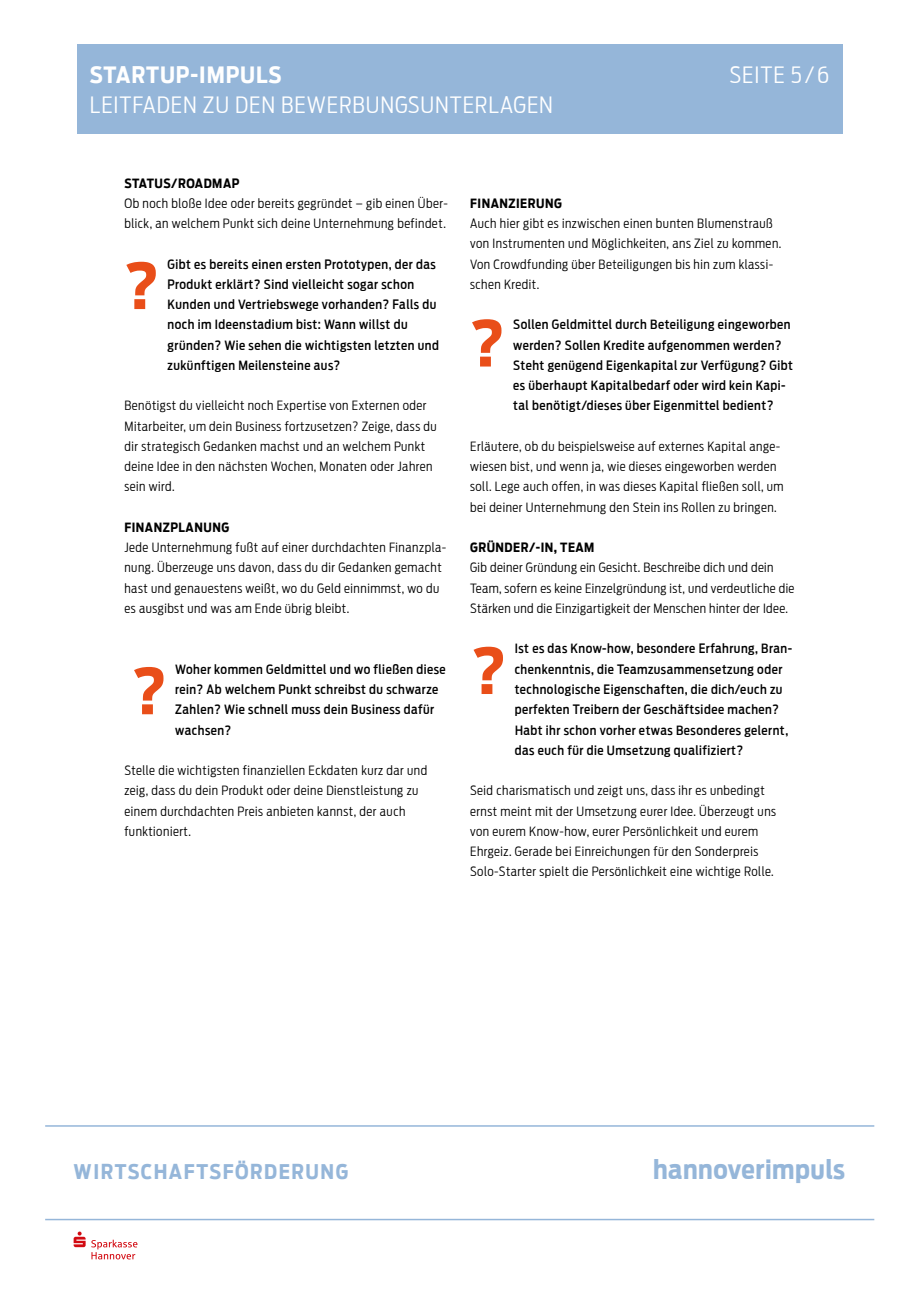
<style>
.page{position:relative;width:919px;height:1289px;background:#fff}
.page>*{position:absolute;margin:0;border:0;box-sizing:border-box;transform-origin:0 0}
.t1{font:700 63px "Antenna Cond";color:#e94e19}
.t2{font:700 26.1px "Antenna Cond";letter-spacing:.02em;color:#95b6d9}
.t3{font:300 22.5px "Antenna Cond";letter-spacing:.04em;color:#fff}
.t4{font:700 22.5px "Antenna Cond";letter-spacing:.04em;color:#fff}
.t5{font:700 20.25px "Antenna Cond";letter-spacing:.075em;color:#95b6d9}
.t6{font:300 12.75px/20.2px "Antenna Cond";letter-spacing:.04em;color:#000}
.t7{font:500 12.75px/20.2px "Antenna Cond";letter-spacing:.04em;color:#000}
.t8{font:700 12.75px "Antenna Cond";letter-spacing:.04em;color:#000}
</style>
<div class="page">
<div style="left:77px;top:45px;width:765px;height:89px;background:#95b6d9"></div>
<svg style="left:74px;top:1231px;width:63px;height:28px"></svg>
<hr style="left:45px;top:1125px;width:829px;height:1px;background:#95b6d9">
<hr style="left:45px;top:1218px;width:829px;height:2px;background:#95b6d9">
<h3 class="t4" style="left:90px;top:62px;width:193px">STARTUP-IMPULS</h3>
<h3 class="t3" style="left:729px;top:62px;width:101px">SEITE 5/6</h3>
<h3 class="t3" style="left:90px;top:92px;width:464px">LEITFADEN ZU DEN BEWERBUNGSUNTERLAGEN</h3>
<p class="t8" style="left:124px;top:175px;width:117px">STATUS/ROADMAP</p>
<p class="t6" style="left:124px;top:193px;width:325px">Ob noch bloße Idee oder bereits gegründet – gib einen Über&shy;blick, an welchem Punkt sich deine Unternehmung befindet.</p>
<p class="t7" style="left:167px;top:254px;width:273px">Gibt es bereits einen ersten Prototypen, der das Produkt erklärt? Sind vielleicht sogar schon Kunden und Vertriebswege vorhanden? Falls du noch im Ideenstadium bist: Wann willst du gründen? Wie sehen die wichtigsten letzten und zukünftigen Meilensteine aus?</p>
<p class="t6" style="left:124px;top:395px;width:314px">Benötigst du vielleicht noch Expertise von Externen oder Mitarbeiter, um dein Business fortzusetzen? Zeige, dass du dir strategisch Gedanken machst und an welchem Punkt deine Idee in den nächsten Wochen, Monaten oder Jahren sein wird.</p>
<p class="t8" style="left:124px;top:519px;width:106px">FINANZPLANUNG</p>
<p class="t6" style="left:124px;top:537px;width:323px">Jede Unternehmung fußt auf einer durchdachten Finanzpla&shy;nung. Überzeuge uns davon, dass du dir Gedanken gemacht hast und genauestens weißt, wo du Geld einnimmst, wo du es ausgibst und was am Ende übrig bleibt.</p>
<h1 class="t1" style="left:123px;top:248px;width:38px">?</h1>
<p class="t7" style="left:175px;top:659px;width:272px">Woher kommen Geldmittel und wo fließen diese rein? Ab welchem Punkt schreibst du schwarze Zahlen? Wie schnell muss dein Business dafür wachsen?</p>
<p class="t6" style="left:124px;top:760px;width:304px">Stelle die wichtigsten finanziellen Eckdaten kurz dar und zeig, dass du dein Produkt oder deine Dienstleistung zu einem durchdachten Preis anbieten kannst, der auch funktioniert.</p>
<h1 class="t1" style="left:131px;top:653px;width:38px">?</h1>
<p class="t8" style="left:470px;top:195px;width:93px">FINANZIERUNG</p>
<p class="t6" style="left:470px;top:213px;width:313px">Auch hier gibt es inzwischen einen bunten Blumenstrauß von Instrumenten und Möglichkeiten, ans Ziel zu kommen.<br>Von Crowdfunding über Beteiligungen bis hin zum klassi&shy;schen Kredit.</p>
<p class="t7" style="left:513px;top:314px;width:281px">Sollen Geldmittel durch Beteiligung eingeworben werden? Sollen Kredite aufgenommen werden?<br>Steht genügend Eigenkapital zur Verfügung? Gibt es überhaupt Kapitalbedarf oder wird kein Kapi&shy;tal benötigt/dieses über Eigenmittel bedient?</p>
<p class="t6" style="left:470px;top:436px;width:315px">Erläutere, ob du beispielsweise auf externes Kapital ange&shy;wiesen bist, und wenn ja, wie dieses eingeworben werden soll. Lege auch offen, in was dieses Kapital fließen soll, um bei deiner Unternehmung den Stein ins Rollen zu bringen.</p>
<p class="t8" style="left:470px;top:540px;width:126px">GRÜNDER/-IN, TEAM</p>
<p class="t6" style="left:470px;top:557px;width:326px">Gib deiner Gründung ein Gesicht. Beschreibe dich und dein<br>Team, sofern es keine Einzelgründung ist, und verdeutliche die<br>Stärken und die Einzigartigkeit der Menschen hinter der Idee.</p>
<p class="t7" style="left:514px;top:638px;width:279px">Ist es das Know-how, besondere Erfahrung, Bran&shy;chenkenntnis, die Teamzusammensetzung oder technologische Eigenschaften, die dich/euch zu perfekten Treibern der Geschäftsidee machen?<br>Habt ihr schon vorher etwas Besonderes gelernt, das euch für die Umsetzung qualifiziert?</p>
<p class="t6" style="left:470px;top:780px;width:307px">Seid charismatisch und zeigt uns, dass ihr es unbedingt ernst meint mit der Umsetzung eurer Idee. Überzeugt uns von eurem Know-how, eurer Persönlichkeit und eurem Ehrgeiz. Gerade bei Einreichungen für den Sonderpreis Solo-Starter spielt die Persönlichkeit eine wichtige Rolle.</p>
<h1 class="t1" style="left:468px;top:306px;width:38px">?</h1>
<h1 class="t1" style="left:470px;top:633px;width:38px">?</h1>
<h3 class="t5" style="left:74px;top:1159px;width:276px">WIRTSCHAFTSFÖRDERUNG</h3>
<h2 class="t2" style="left:653px;top:1154px;width:193px">hannoverimpuls</h2>
</div>
